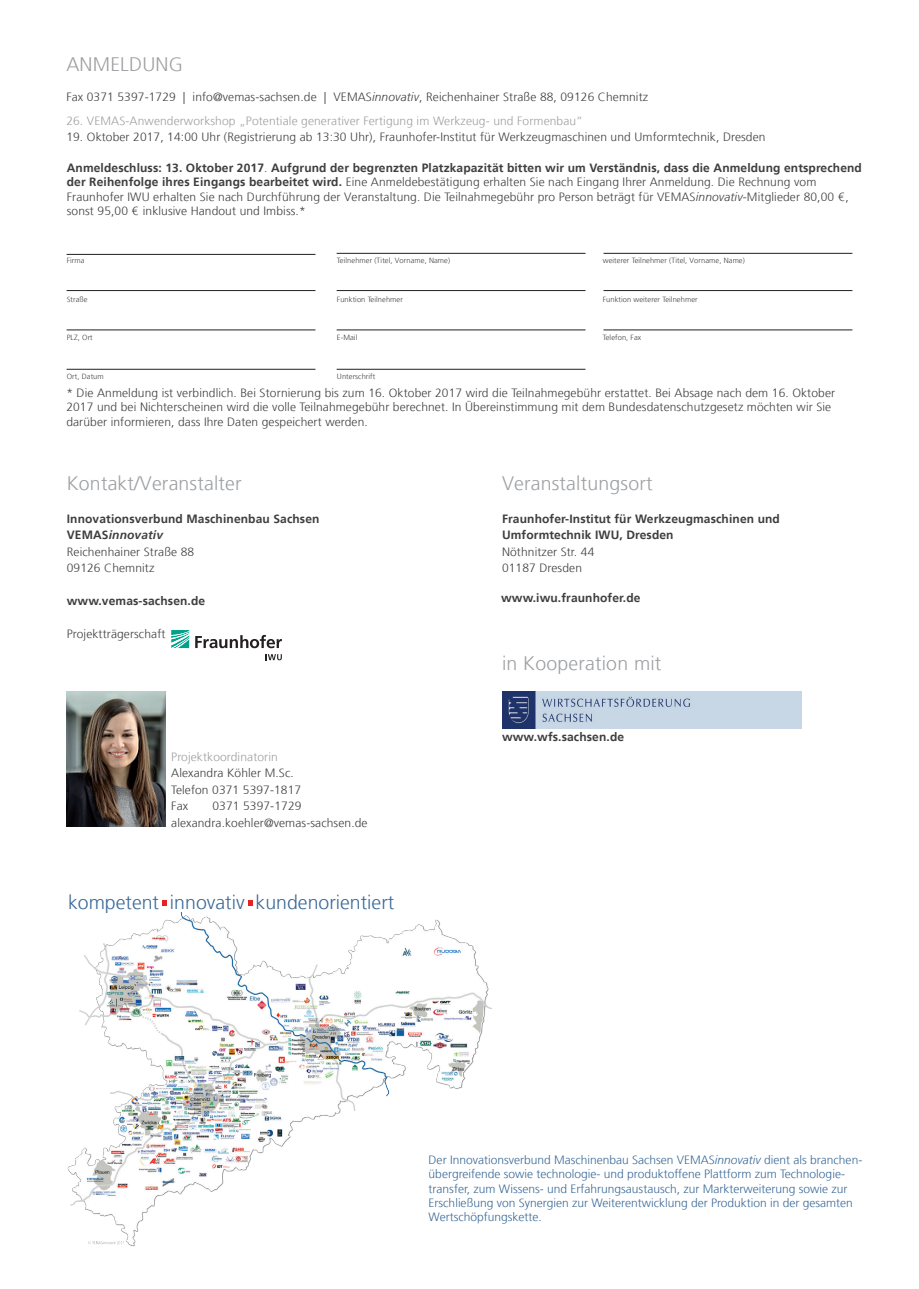
<style>
.page{position:relative;width:919px;height:1289px;background:#fff}
.page>*{position:absolute;margin:0;border:0;box-sizing:border-box;transform-origin:0 0}
.t1{font:300 60px "Frutiger";color:#e92123}
.t2{font:300 19.5px "Frutiger";letter-spacing:.01em;color:#9d9fa2}
.t3{font:300 19.5px "Frutiger";color:#3a6997}
.t4{font:300 12px/14.4px "Frutiger";letter-spacing:.01em;color:#3e3e3f}
.t5{font:300 12px/14.4px "Frutiger";color:#3a6997}
.t6{font:700 12px/16.5px "Frutiger";letter-spacing:.01em;color:#3e3e3f}
.t7{font:300 12px "Frutiger";letter-spacing:.01em;color:#9d9fa2}
.t8{font:300 7.5px "Frutiger";letter-spacing:.01em;color:#3e3e3f}
.s1{font-style:italic}
.s2{font-weight:700}
.s3{font-weight:300}
</style>
<div class="page">
<img style="left:67px;top:912px;width:424px;height:334px">
<img style="left:67px;top:691px;width:98px;height:136px">
<svg style="left:171px;top:630px;width:18px;height:18px"></svg>
<svg style="left:195px;top:635px;width:87px;height:13px"></svg>
<svg style="left:265px;top:654px;width:17px;height:6px"></svg>
<hr style="left:67px;top:254px;width:248px;height:1px;background:#231f20">
<hr style="left:336px;top:253px;width:249px;height:1px;background:#231f20">
<hr style="left:603px;top:253px;width:249px;height:1px;background:#231f20">
<hr style="left:67px;top:290px;width:248px;height:1px;background:#231f20">
<hr style="left:336px;top:290px;width:249px;height:1px;background:#231f20">
<hr style="left:603px;top:290px;width:249px;height:1px;background:#231f20">
<hr style="left:67px;top:329px;width:248px;height:1px;background:#231f20">
<hr style="left:336px;top:329px;width:249px;height:1px;background:#231f20">
<hr style="left:603px;top:329px;width:249px;height:1px;background:#231f20">
<hr style="left:67px;top:369px;width:248px;height:1px;background:#231f20">
<hr style="left:336px;top:369px;width:249px;height:1px;background:#231f20">
<img style="left:502px;top:691px;width:299px;height:38px">
<h2 class="t2" style="left:66px;top:53px;width:118px">ANMELDUNG</h2>
<p class="t4" style="left:66px;top:90px;width:583px">Fax 0371 5397-1729 | info@vemas-sachsen.de | VEMAS<span class="s1">innovativ</span>, Reichenhainer Straße 88, 09126 Chemnitz</p>
<p class="t7" style="left:66px;top:114px;width:518px">26. VEMAS-Anwenderworkshop „Potentiale generativer Fertigung im Werkzeug- und Formenbau“</p>
<p class="t4" style="left:66px;top:130px;width:700px">19. Oktober 2017, 14:00 Uhr (Registrierung ab 13:30 Uhr), Fraunhofer-Institut für Werkzeugmaschinen und Umformtechnik, Dresden</p>
<p class="t4" style="left:67px;top:161px;width:796px"><span class="s2">Anmeldeschluss: 13. Oktober 2017</span>. <span class="s2">Aufgrund der begrenzten Platzkapazität bitten wir um Verständnis, dass die Anmeldung entsprechend der Reihenfolge ihres Eingangs bearbeitet wird.</span> Eine Anmeldebestätigung erhalten Sie nach Eingang Ihrer Anmeldung. Die Rechnung vom Fraunhofer IWU erhalten Sie nach Durchführung der Veranstaltung. Die Teilnahmegebühr pro Person beträgt für VEMAS<span class="s1">innovativ</span>-Mitglieder 80,00 €, sonst 95,00 € inklusive Handout und Imbiss.*</p>
<p class="t8" style="left:67px;top:256px;width:19px">Firma</p>
<p class="t8" style="left:337px;top:256px;width:115px">Teilnehmer (Titel, Vorname, Name)</p>
<p class="t8" style="left:602px;top:256px;width:144px">weiterer Teilnehmer (Titel, Vorname, Name)</p>
<p class="t8" style="left:67px;top:295px;width:22px">Straße</p>
<p class="t8" style="left:337px;top:295px;width:67px">Funktion Teilnehmer</p>
<p class="t8" style="left:602px;top:295px;width:96px">Funktion weiterer Teilnehmer</p>
<p class="t8" style="left:67px;top:333px;width:27px">PLZ, Ort</p>
<p class="t8" style="left:337px;top:333px;width:22px">E-Mail</p>
<p class="t8" style="left:602px;top:333px;width:40px">Telefon, Fax</p>
<p class="t8" style="left:67px;top:371px;width:38px">Ort, Datum</p>
<p class="t8" style="left:337px;top:371px;width:40px">Unterschrift</p>
<p class="t4" style="left:66px;top:385px;width:770px">* Die Anmeldung ist verbindlich. Bei Stornierung bis zum 16. Oktober 2017 wird die Teilnahmegebühr erstattet. Bei Absage nach dem 16. Oktober<br>2017 und bei Nichterscheinen wird die volle Teilnahmegebühr berechnet. In Übereinstimmung mit dem Bundesdatenschutzgesetz möchten wir Sie darüber informieren, dass Ihre Daten gespeichert werden.</p>
<h2 class="t2" style="left:67px;top:472px;width:176px">Kontakt/Veranstalter</h2>
<p class="t6" style="left:67px;top:510px;width:254px">Innovationsverbund Maschinenbau Sachsen<br>VEMAS<span class="s1">innovativ<br></span><span class="s3">Reichenhainer Straße 88<br>09126 Chemnitz</span></p>
<p class="t6" style="left:67px;top:593px;width:140px">www.vemas-sachsen.de</p>
<p class="t4" style="left:67px;top:627px;width:100px">Projektträgerschaft</p>
<p class="t7" style="left:171px;top:750px;width:108px">Projektkoordinatorin</p>
<p class="t4" style="left:171px;top:765px;width:131px;line-height:16.5px">Alexandra Köhler M.Sc.<br>Telefon 0371 5397-1817<br>Fax</p>
<p class="t4" style="left:171px;top:798px;width:198px;line-height:16.5px;text-indent:41px">0371 5397-1729 alexandra.koehler@vemas-sachsen.de</p>
<h2 class="t3" style="left:68px;top:891px;width:328px">kompetent innovativ kundenorientiert</h2>
<h1 class="t1" style="left:156px;top:850px;width:104px">. .</h1>
<h2 class="t2" style="left:502px;top:472px;width:152px">Veranstaltungsort</h2>
<p class="t6" style="left:502px;top:510px;width:279px">Fraunhofer-Institut für Werkzeugmaschinen und<br>Umformtechnik IWU, Dresden</p>
<p class="t4" style="left:502px;top:543px;width:94px;line-height:16.5px">Nöthnitzer Str. 44<br>01187 Dresden</p>
<p class="t6" style="left:501px;top:589px;width:141px">www.iwu.fraunhofer.de</p>
<h2 class="t2" style="left:502px;top:652px;width:161px">in Kooperation mit</h2>
<p class="t6" style="left:502px;top:729px;width:124px">www.wfs.sachsen.de</p>
<p class="t5" style="left:428px;top:1152px;width:435px">Der Innovationsverbund Maschinenbau Sachsen VEMAS<span class="s1">innovativ</span> dient als branchen&shy;übergreifende sowie technologie- und produktoffene Plattform zum Technologie&shy;transfer, zum Wissens- und Erfahrungsaustausch, zur Markterweiterung sowie zur Erschließung von Synergien zur Weiterentwicklung der Produktion in der gesamten Wertschöpfungskette.</p>
</div>
